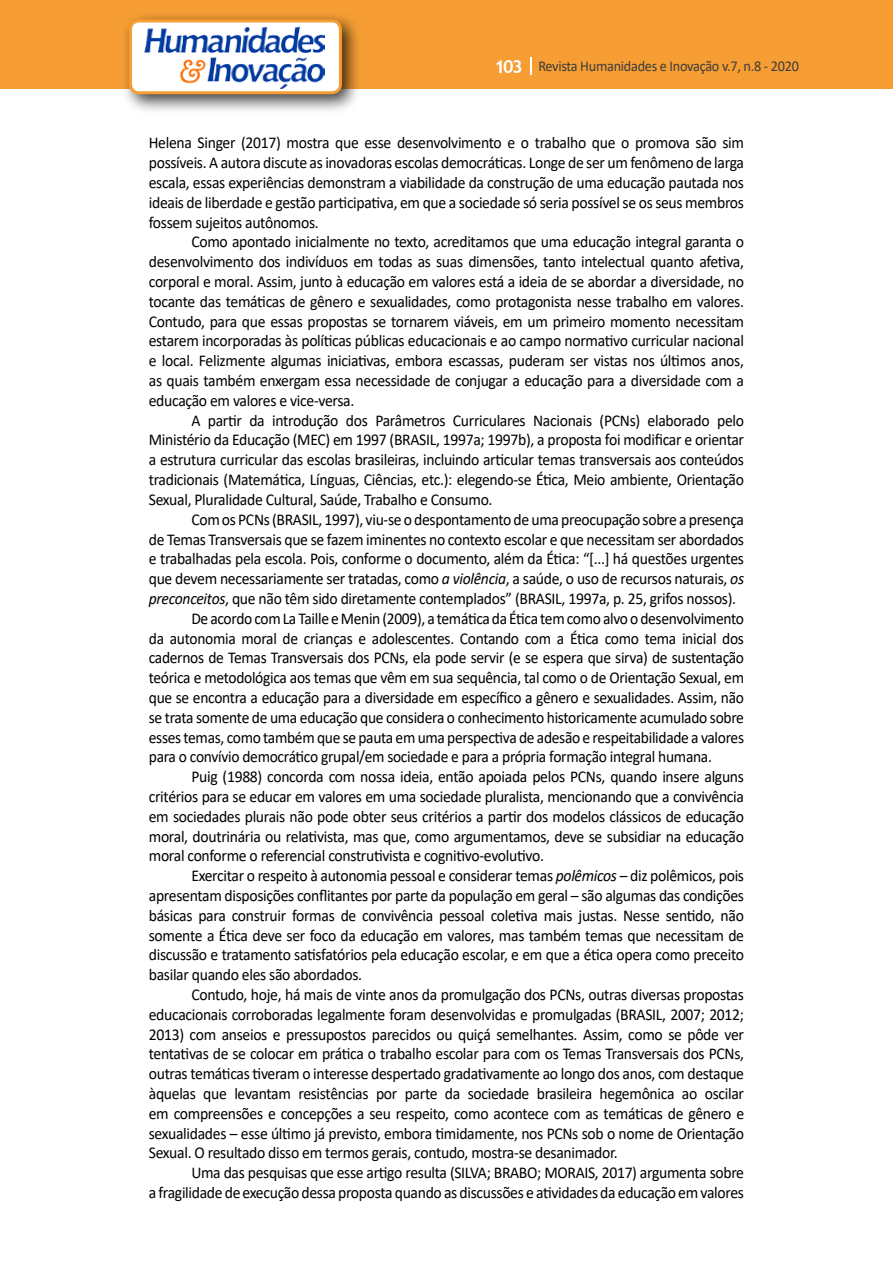
<style>
.page{position:relative;width:893px;height:1263px;background:#fff}
.page>*{position:absolute;margin:0;border:0;box-sizing:border-box;transform-origin:0 0}
.t1{font:16.5px/19.8px "Calibri";letter-spacing:-.02em;color:#000;text-align:justify;scale:.95 1}
.t2{font:16.5px "Calibri";letter-spacing:-.02em;color:#000;scale:.94 1}
.t3{font:15px "Calibri";letter-spacing:-.02em;color:#3c3c3b;scale:.95 1}
.s1{font-family:"Trebuchet MS";font-weight:700;font-size:18px;color:#fff}
.s2{font-style:italic}
</style>
<div class="page">
<div style="left:0;top:0;width:893px;height:88px;background:#f69e34"></div>
<svg style="left:530px;top:57px;width:2px;height:18px"></svg>
<div style="left:121px;top:11px;width:241px;height:103px;background:#000;opacity:.75"></div>
<div style="left:130px;top:21px;width:210px;height:72px;background:#fff;border-radius:9px"></div>
<img style="left:144px;top:27px;width:181px;height:62px">
<div style="left:129px;top:19px;width:213px;height:75px;border:3px solid #f69e34;border-radius:9px"></div>
<p class="t3" style="left:495px;top:56px;width:322px"><span class="s1">103</span> Revista Humanidades e Inovação v.7, n.8 - 2020</p>
<p class="t1" style="left:149px;top:133px;width:628px">Helena Singer (2017) mostra que esse desenvolvimento e o trabalho que o promova são sim possíveis. A autora discute as inovadoras escolas democráticas. Longe de ser um fenômeno de larga escala, essas experiências demonstram a viabilidade da construção de uma educação pautada nos ideais de liberdade e gestão participativa, em que a sociedade só seria possível se os seus membros fossem sujeitos autônomos.</p>
<p class="t1" style="left:149px;top:232px;width:628px;text-indent:43px">Como apontado inicialmente no texto, acreditamos que uma educação integral garanta o desenvolvimento dos indivíduos em todas as suas dimensões, tanto intelectual quanto afetiva, corporal e moral. Assim, junto à educação em valores está a ideia de se abordar a diversidade, no tocante das temáticas de gênero e sexualidades, como protagonista nesse trabalho em valores.<br>Contudo, para que essas propostas se tornarem viáveis, em um primeiro momento necessitam estarem incorporadas às políticas públicas educacionais e ao campo normativo curricular nacional e local. Felizmente algumas iniciativas, embora escassas, puderam ser vistas nos últimos anos, as quais também enxergam essa necessidade de conjugar a educação para a diversidade com a educação em valores e vice-versa.</p>
<p class="t1" style="left:149px;top:410px;width:628px;text-indent:43px">A partir da introdução dos Parâmetros Curriculares Nacionais (PCNs) elaborado pelo Ministério da Educação (MEC) em 1997 (BRASIL, 1997a; 1997b), a proposta foi modificar e orientar a estrutura curricular das escolas brasileiras, incluindo articular temas transversais aos conteúdos tradicionais (Matemática, Línguas, Ciências, etc.): elegendo-se Ética, Meio ambiente, Orientação Sexual, Pluralidade Cultural, Saúde, Trabalho e Consumo.</p>
<p class="t1" style="left:191px;top:509px;width:583px">Com os PCNs (BRASIL, 1997), viu-se o despontamento de uma preocupação sobre a presença</p>
<p class="t1" style="left:149px;top:529px;width:628px">de Temas Transversais que se fazem iminentes no contexto escolar e que necessitam ser abordados</p>
<p class="t1" style="left:149px;top:548px;width:628px">e trabalhadas pela escola. Pois, conforme o documento, além da Ética: “[...] há questões urgentes</p>
<p class="t1" style="left:149px;top:568px;width:628px">que devem necessariamente ser tratadas, como <span class="s2">a violência</span>, a saúde, o uso de recursos naturais, <span class="s2">os</span></p>
<p class="t1" style="left:149px;top:588px;width:620px"><span class="s2">preconceitos</span>, que não têm sido diretamente contemplados” (BRASIL, 1997a, p. 25, grifos nossos).</p>
<p class="t2" style="left:191px;top:607px;width:589px">De acordo com La Taille e Menin (2009), a temática da Ética tem como alvo o desenvolvimento</p>
<p class="t2" style="left:149px;top:627px;width:635px">da autonomia moral de crianças e adolescentes. Contando com a Ética como tema inicial dos</p>
<p class="t2" style="left:149px;top:646px;width:635px">cadernos de Temas Transversais dos PCNs, ela pode servir (e se espera que sirva) de sustentação</p>
<p class="t2" style="left:149px;top:666px;width:635px">teórica e metodológica aos temas que vêm em sua sequência, tal como o de Orientação Sexual, em</p>
<p class="t2" style="left:149px;top:686px;width:635px">que se encontra a educação para a diversidade em específico a gênero e sexualidades. Assim, não</p>
<p class="t2" style="left:149px;top:706px;width:635px">se trata somente de uma educação que considera o conhecimento historicamente acumulado sobre</p>
<p class="t2" style="left:149px;top:726px;width:635px">esses temas, como também que se pauta em uma perspectiva de adesão e respeitabilidade a valores</p>
<p class="t2" style="left:149px;top:745px;width:601px">para o convívio democrático grupal/em sociedade e para a própria formação integral humana.</p>
<p class="t1" style="left:191px;top:766px;width:583px">Puig (1988) concorda com nossa ideia, então apoiada pelos PCNs, quando insere alguns</p>
<p class="t1" style="left:149px;top:786px;width:628px">critérios para se educar em valores em uma sociedade pluralista, mencionando que a convivência</p>
<p class="t1" style="left:149px;top:806px;width:628px">em sociedades plurais não pode obter seus critérios a partir dos modelos clássicos de educação</p>
<p class="t1" style="left:149px;top:826px;width:628px">moral, doutrinária ou relativista, mas que, como argumentamos, deve se subsidiar na educação</p>
<p class="t1" style="left:149px;top:845px;width:417px">moral conforme o referencial construtivista e cognitivo-evolutivo.</p>
<p class="t1" style="left:191px;top:865px;width:583px">Exercitar o respeito à autonomia pessoal e considerar temas <span class="s2">polêmicos</span> – diz polêmicos, pois</p>
<p class="t1" style="left:149px;top:885px;width:628px">apresentam disposições conflitantes por parte da população em geral – são algumas das condições</p>
<p class="t1" style="left:149px;top:905px;width:628px">básicas para construir formas de convivência pessoal coletiva mais justas. Nesse sentido, não</p>
<p class="t1" style="left:149px;top:925px;width:628px">somente a Ética deve ser foco da educação em valores, mas também temas que necessitam de</p>
<p class="t1" style="left:149px;top:944px;width:628px">discussão e tratamento satisfatórios pela educação escolar, e em que a ética opera como preceito</p>
<p class="t1" style="left:149px;top:964px;width:226px">basilar quando eles são abordados.</p>
<p class="t1" style="left:191px;top:984px;width:583px">Contudo, hoje, há mais de vinte anos da promulgação dos PCNs, outras diversas propostas</p>
<p class="t1" style="left:149px;top:1004px;width:628px">educacionais corroboradas legalmente foram desenvolvidas e promulgadas (BRASIL, 2007; 2012;</p>
<p class="t1" style="left:149px;top:1024px;width:628px">2013) com anseios e pressupostos parecidos ou quiçá semelhantes. Assim, como se pôde ver</p>
<p class="t1" style="left:149px;top:1043px;width:628px">tentativas de se colocar em prática o trabalho escolar para com os Temas Transversais dos PCNs,</p>
<p class="t1" style="left:149px;top:1063px;width:628px">outras temáticas tiveram o interesse despertado gradativamente ao longo dos anos, com destaque</p>
<p class="t1" style="left:149px;top:1083px;width:628px">àquelas que levantam resistências por parte da sociedade brasileira hegemônica ao oscilar</p>
<p class="t1" style="left:149px;top:1103px;width:628px">em compreensões e concepções a seu respeito, como acontece com as temáticas de gênero e</p>
<p class="t1" style="left:149px;top:1123px;width:628px">sexualidades – esse último já previsto, embora timidamente, nos PCNs sob o nome de Orientação</p>
<p class="t1" style="left:149px;top:1142px;width:495px">Sexual. O resultado disso em termos gerais, contudo, mostra-se desanimador.</p>
<p class="t1" style="left:191px;top:1162px;width:583px">Uma das pesquisas que esse artigo resulta (SILVA; BRABO; MORAIS, 2017) argumenta sobre</p>
<p class="t1" style="left:149px;top:1182px;width:628px">a fragilidade de execução dessa proposta quando as discussões e atividades da educação em valores</p>
</div>
